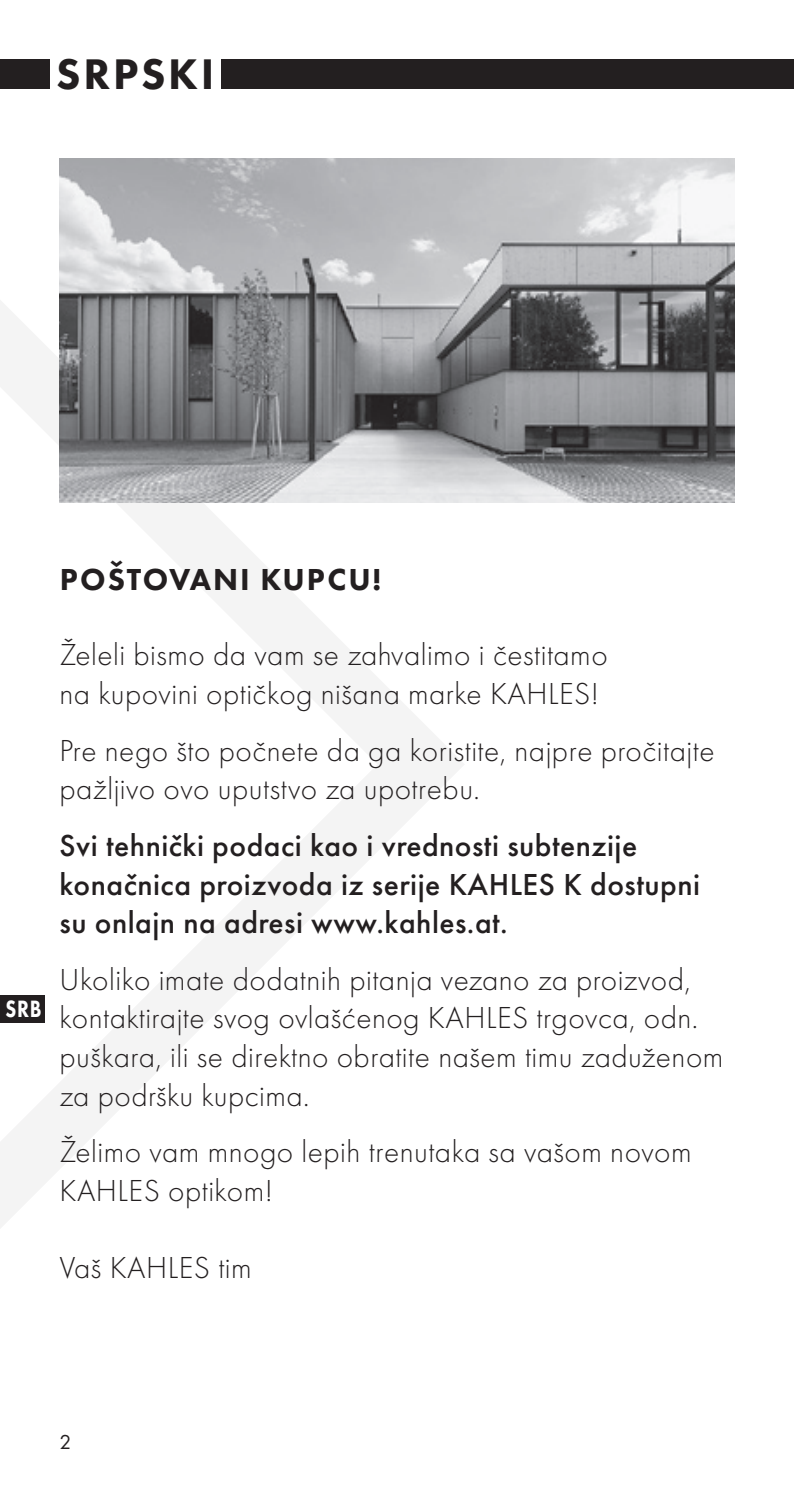
<style>
.page{position:relative;width:794px;height:1489px;background:#fff}
.page>*{position:absolute;margin:0;border:0;box-sizing:border-box;transform-origin:0 0}
.t1{font:800 44.45px "Futura PT";letter-spacing:.06em;color:#231f20}
.t2{font:300 31.5px/38.5px "Futura PT";letter-spacing:.015em;color:#231f20}
.t3{font:500 31.5px/38.5px "Futura PT";letter-spacing:.015em;color:#231f20}
.t4{font:800 31.5px "Futura PT";letter-spacing:.06em;color:#231f20}
.t5{font:800 24.5px "Futura PT";color:#fff;scale:.81 1}
.t6{font:21px "Futura PT";color:#231f20}
</style>
<div class="page">
<svg style="left:0;top:59px;width:465px;height:1169px"></svg>
<div style="left:0;top:60px;width:50px;height:29px;background:#231f20"></div>
<div style="left:222px;top:60px;width:572px;height:29px;background:#231f20"></div>
<img style="left:60px;top:159px;width:674px;height:343px">
<div style="left:0;top:995px;width:45px;height:27px;background:#231f20"></div>
<h1 class="t1" style="left:56px;top:47px;width:160px">SRPSKI</h1>
<p class="t4" style="left:60px;top:559px;width:323px">POŠTOVANI KUPCU!</p>
<p class="t5" style="left:6px;top:993px;width:46px">SRB</p>
<p class="t2" style="left:60px;top:635px;width:549px">Želeli bismo da vam se zahvalimo i čestitamo na kupovini optičkog nišana marke KAHLES!</p>
<p class="t2" style="left:60px;top:731px;width:656px">Pre nego što počnete da ga koristite, najpre pročitajte pažljivo ovo uputstvo za upotrebu.</p>
<p class="t3" style="left:60px;top:826px;width:642px">Svi tehnički podaci kao i vrednosti subtenzije konačnica proizvoda iz serije KAHLES K dostupni su onlajn na adresi www.kahles.at.</p>
<p class="t2" style="left:60px;top:960px;width:665px">Ukoliko imate dodatnih pitanja vezano za proizvod, kontaktirajte svog ovlašćenog KAHLES trgovca, odn. puškara, ili se direktno obratite našem timu zaduženom za podršku kupcima.</p>
<p class="t2" style="left:60px;top:1132px;width:633px">Želimo vam mnogo lepih trenutaka sa vašom novom<br>KAHLES optikom!</p>
<p class="t2" style="left:60px;top:1248px;width:194px">Vaš KAHLES tim</p>
<p class="t6" style="left:60px;top:1429px;width:13px">2</p>
</div>
